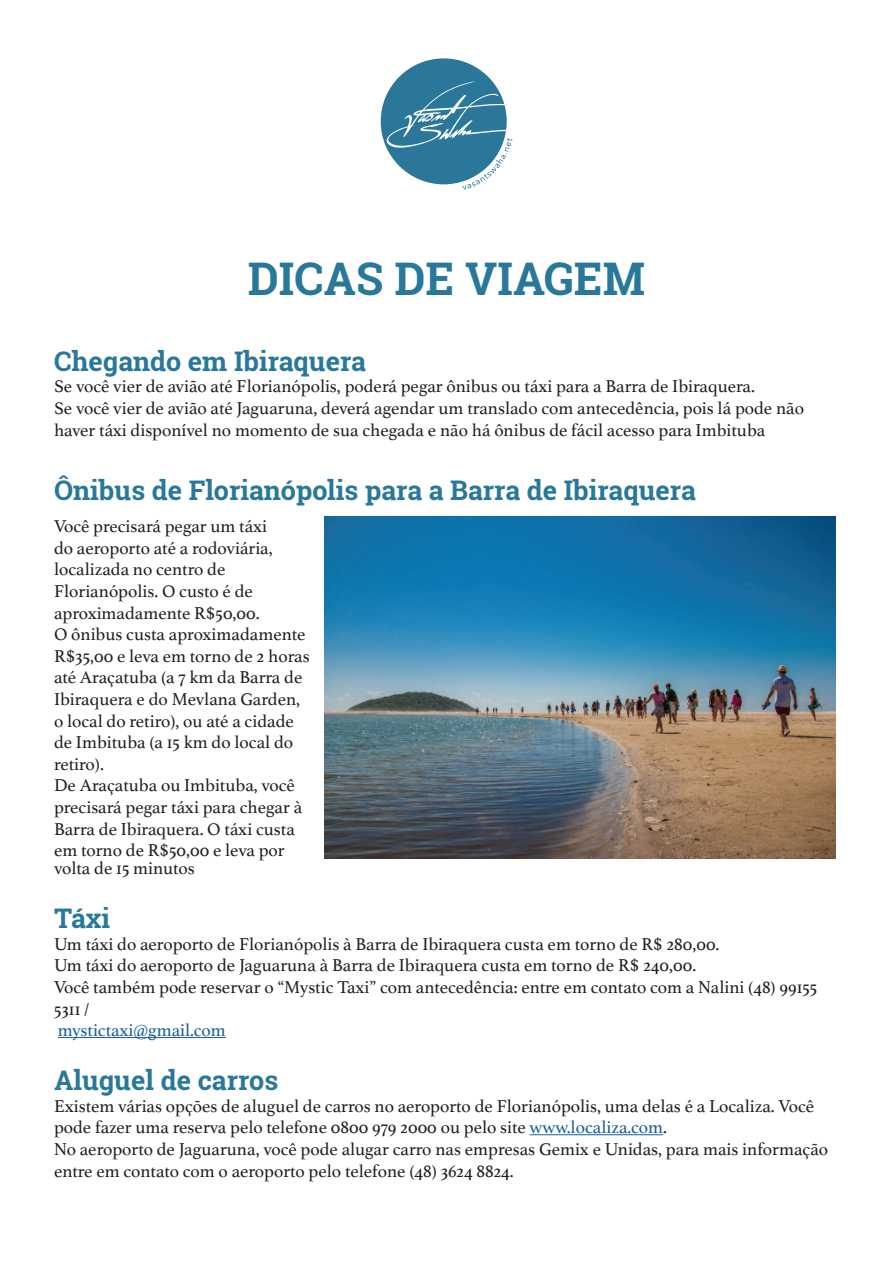
<style>
.page{position:relative;width:893px;height:1263px;background:#fff}
.page>*{position:absolute;margin:0;border:0;box-sizing:border-box;transform-origin:0 0}
.t1{font:700 45px "Roboto Slab";color:#28789b}
.t2{font:700 27px "Roboto Slab";color:#28789b}
.t3{font:18px/21.6px "Athelas";color:#231f20}
.t4{font:18px "Athelas";color:#175d9e}
.s1{color:#175d9e}
</style>
<div class="page">
<svg style="left:381px;top:58px;width:131px;height:132px"></svg>
<img style="left:324px;top:516px;width:511px;height:342px">
<hr style="left:58px;top:1037px;width:168px;height:1px;background:#175d9e">
<hr style="left:530px;top:1134px;width:133px;height:1px;background:#175d9e">
<h1 class="t1" style="left:248px;top:248px;width:399px">DICAS DE VIAGEM</h1>
<h2 class="t2" style="left:54px;top:342px;width:313px">Chegando em Ibiraquera</h2>
<p class="t3" style="left:54px;top:375px;width:752px">Se você vier de avião até Florianópolis, poderá pegar ônibus ou táxi para a Barra de Ibiraquera.<br>Se você vier de avião até Jaguaruna, deverá agendar um translado com antecedência, pois lá pode não haver táxi disponível no momento de sua chegada e não há ônibus de fácil acesso para Imbituba</p>
<h2 class="t2" style="left:54px;top:472px;width:643px">Ônibus de Florianópolis para a Barra de Ibiraquera</h2>
<p class="t3" style="left:54px;top:515px;width:257px">Você precisará pegar um táxi<br>do aeroporto até a rodoviária, localizada no centro de<br>Florianópolis. O custo é de aproximadamente R$50,00.<br>O ônibus custa aproximadamente<br>R$35,00 e leva em torno de 2 horas até Araçatuba (a 7 km da Barra de<br>Ibiraquera e do Mevlana Garden, o local do retiro), ou até a cidade de Imbituba (a 15 km do local do retiro).<br>De Araçatuba ou Imbituba, você precisará pegar táxi para chegar à<br>Barra de Ibiraquera. O táxi custa em torno de R$50,00 e leva por</p>
<p class="t3" style="left:54px;top:857px;width:142px">volta de 15 minutos</p>
<h2 class="t2" style="left:54px;top:900px;width:58px">Táxi</h2>
<p class="t3" style="left:54px;top:932px;width:765px">Um táxi do aeroporto de Florianópolis à Barra de Ibiraquera custa em torno de R$ 280,00.<br>Um táxi do aeroporto de Jaguaruna à Barra de Ibiraquera custa em torno de R$ 240,00.<br>Você também pode reservar o “Mystic Taxi” com antecedência: entre em contato com a Nalini (48) 99155<br>5311 /</p>
<p class="t4" style="left:58px;top:1016px;width:170px">mystictaxi@gmail.com</p>
<h2 class="t2" style="left:54px;top:1062px;width:226px">Aluguel de carros</h2>
<p class="t3" style="left:54px;top:1094px;width:776px">Existem várias opções de aluguel de carros no aeroporto de Florianópolis, uma delas é a Localiza. Você pode fazer uma reserva pelo telefone 0800 979 2000 ou pelo site <span class="s1">www.localiza.com</span>.<br>No aeroporto de Jaguaruna, você pode alugar carro nas empresas Gemix e Unidas, para mais informação entre em contato com o aeroporto pelo telefone (48) 3624 8824.</p>
</div>
